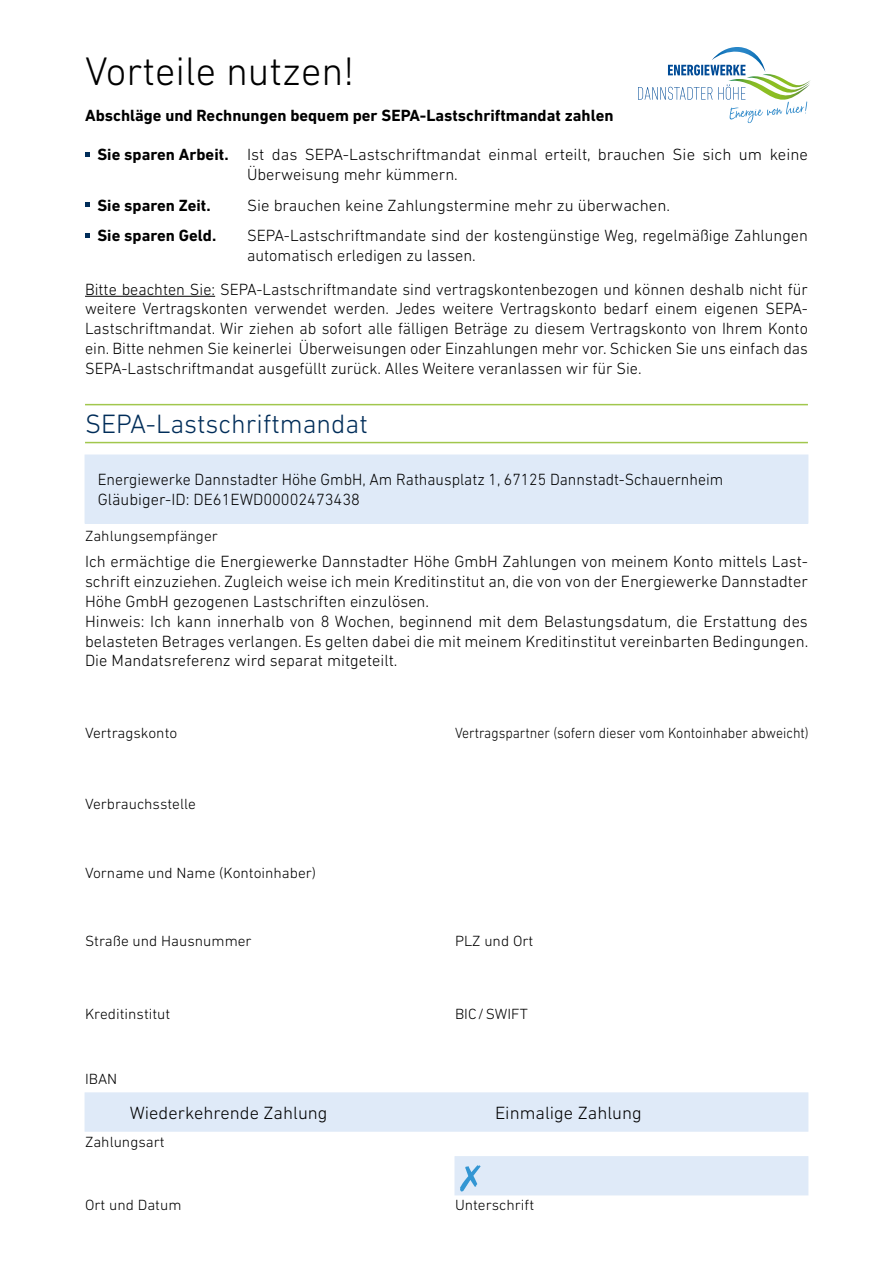
<style>
.page{position:relative;width:893px;height:1263px;background:#fff}
.page>*{position:absolute;margin:0;border:0;box-sizing:border-box;transform-origin:0 0}
.t1{font:300 40.5px "DIN Next LT Pro";color:#000}
.t2{font:300 27px "DIN Next LT Pro";color:#002d59}
.t3{font:300 18px "DIN Next LT Pro";color:#000}
.t4{font:300 16.5px/19.8px "DIN Next LT Pro";color:#000}
.t5{font:300 16.5px/19.8px "DIN Next LT Pro";color:#000;scale:.96 1}
.t6{font:700 16.5px "DIN Next LT Pro";color:#000}
.t7{font:300 15px "DIN Next LT Pro";color:#000}
.t8{font:300 15px "DIN Next LT Pro";color:#000;scale:.93 1}
.s1{font-weight:700}
</style>
<div class="page">
<hr style="left:85px;top:296px;width:130px;height:1px;background:#000">
<svg style="left:85px;top:152px;width:5px;height:4px"></svg>
<svg style="left:85px;top:202px;width:5px;height:5px"></svg>
<svg style="left:85px;top:233px;width:5px;height:4px"></svg>
<hr style="left:85px;top:404px;width:723px;height:1px;background:#a1c74d">
<hr style="left:85px;top:442px;width:723px;height:1px;background:#a1c74d">
<div style="left:85px;top:455px;width:723px;height:68px;background:#dfeaf8"></div>
<div style="left:85px;top:1093px;width:723px;height:38px;background:#dfeaf8"></div>
<div style="left:455px;top:1157px;width:353px;height:38px;background:#dfeaf8"></div>
<svg style="left:460px;top:1165px;width:20px;height:26px"></svg>
<svg style="left:638px;top:47px;width:173px;height:76px"></svg>
<h1 class="t1" style="left:85px;top:48px;width:271px">Vorteile nutzen!</h1>
<p class="t6" style="left:85px;top:105px;width:530px">Abschläge und Rechnungen bequem per SEPA-Lastschriftmandat zahlen</p>
<p class="t4" style="left:247px;top:145px;width:562px;text-indent:-150px"><span class="s1">Sie sparen Arbeit.</span> Ist das SEPA-Lastschriftmandat einmal erteilt, brauchen Sie sich um keine<br>Überweisung mehr kümmern.</p>
<p class="t6" style="left:98px;top:195px;width:115px">Sie sparen Zeit.</p>
<p class="t4" style="left:247px;top:195px;width:425px">Sie brauchen keine Zahlungstermine mehr zu überwachen.</p>
<p class="t6" style="left:98px;top:226px;width:120px">Sie sparen Geld.</p>
<p class="t4" style="left:247px;top:226px;width:562px">SEPA-Lastschriftmandate sind der kostengünstige Weg, regelmäßige Zahlungen automatisch erledigen zu lassen.</p>
<p class="t4" style="left:85px;top:279px;width:724px;text-align:justify">Bitte beachten Sie: SEPA-Lastschriftmandate sind vertragskontenbezogen und können deshalb nicht für weitere Vertragskonten verwendet werden. Jedes weitere Vertragskonto bedarf einem eigenen SEPA-Lastschriftmandat. Wir ziehen ab sofort alle fälligen Beträge zu diesem Vertragskonto von Ihrem Konto ein. Bitte nehmen Sie keinerlei Überweisungen oder Einzahlungen mehr vor. Schicken Sie uns einfach das SEPA-Lastschriftmandat ausgefüllt zurück. Alles Weitere veranlassen wir für Sie.</p>
<h2 class="t2" style="left:85px;top:409px;width:284px">SEPA-Lastschriftmandat</h2>
<p class="t5" style="left:98px;top:470px;width:653px">Energiewerke Dannstadter Höhe GmbH, Am Rathausplatz 1, 67125 Dannstadt-Schauernheim<br>Gläubiger-ID: DE61EWD00002473438</p>
<p class="t7" style="left:85px;top:527px;width:134px">Zahlungsempfänger</p>
<p class="t4" style="left:85px;top:552px;width:725px">Ich ermächtige die Energiewerke Dannstadter Höhe GmbH Zahlungen von meinem Konto mittels Last&shy;schrift einzuziehen. Zugleich weise ich mein Kreditinstitut an, die von von der Energiewerke Dannstadter Höhe GmbH gezogenen Lastschriften einzulösen.<br>Hinweis: Ich kann innerhalb von 8 Wochen, beginnend mit dem Belastungsdatum, die Erstattung des belasteten Betrages verlangen. Es gelten dabei die mit meinem Kreditinstitut vereinbarten Bedingungen.<br>Die Mandatsreferenz wird separat mitgeteilt.</p>
<p class="t7" style="left:85px;top:725px;width:94px">Vertragskonto</p>
<p class="t7" style="left:85px;top:795px;width:112px">Verbrauchsstelle</p>
<p class="t7" style="left:85px;top:864px;width:233px">Vorname und Name (Kontoinhaber)</p>
<p class="t7" style="left:85px;top:932px;width:168px">Straße und Hausnummer</p>
<p class="t7" style="left:85px;top:1005px;width:87px">Kreditinstitut</p>
<p class="t7" style="left:85px;top:1070px;width:34px">IBAN</p>
<p class="t8" style="left:455px;top:725px;width:382px">Vertragspartner (sofern dieser vom Kontoinhaber abweicht)</p>
<p class="t7" style="left:455px;top:932px;width:80px">PLZ und Ort</p>
<p class="t7" style="left:455px;top:1005px;width:74px">BIC/SWIFT</p>
<p class="t3" style="left:130px;top:1103px;width:199px">Wiederkehrende Zahlung</p>
<p class="t3" style="left:495px;top:1103px;width:148px">Einmalige Zahlung</p>
<p class="t7" style="left:85px;top:1133px;width:81px">Zahlungsart</p>
<p class="t7" style="left:85px;top:1197px;width:98px">Ort und Datum</p>
<p class="t7" style="left:455px;top:1197px;width:81px">Unterschrift</p>
</div>
